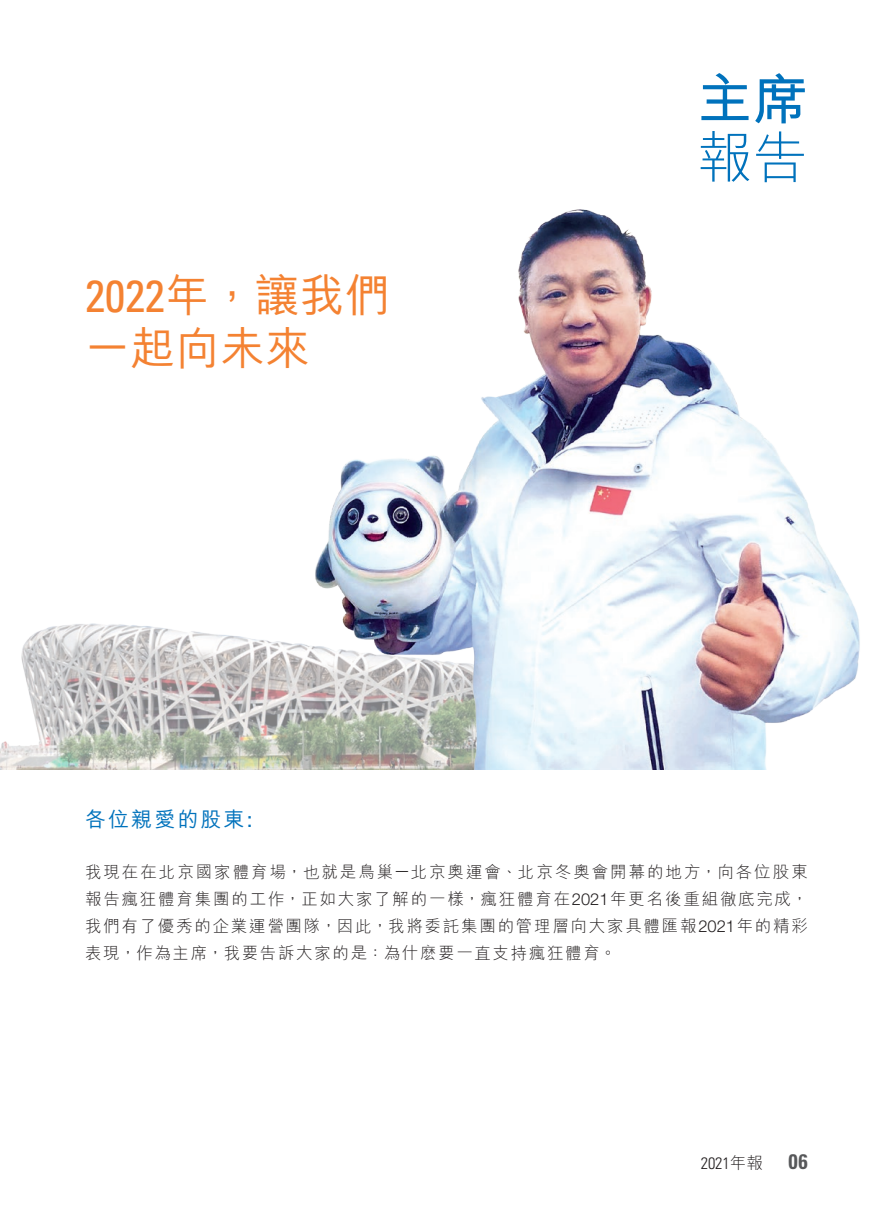
<style>
.page{position:relative;width:893px;height:1212px;background:#fff}
.page>*{position:absolute;margin:0;border:0;box-sizing:border-box;transform-origin:0 0}
.t1{font:700 55.5px "M Hei HK";color:#0072bc}
.t2{font:300 55.5px "M Hei HK";color:#0072bc}
.t3{font:500 45px/52.5px "M Hei HK";color:#f48232}
.t4{font:500 21px "M Hei HK";letter-spacing:.1em;color:#0072bc}
.t5{font:700 condensed 21px "Univers LT Std";color:#57585a}
.t6{font:300 16.5px/27px "M Hei HK";letter-spacing:.11em;color:#231f20}
.t7{font:300 condensed 16.5px "Univers LT Std";color:#231f20}
.t8{font:300 16.5px "Helvetica Neue LT Std";color:#231f20}
.s1{font-family:"Univers LT Std";font-weight:400;font-stretch:condensed}
.s2{font-family:"Helvetica Neue LT Std";font-weight:400}
.s3{font-family:"Helvetica Neue LT Std"}
.s4{font-family:"M Hei HK";font-stretch:normal}
</style>
<div class="page">
<img style="left:0;top:624px;width:289px;height:145px">
<img style="left:289px;top:209px;width:571px;height:560px">
<h2 class="t3" style="left:85px;top:266px;width:306px"><span class="s1">2022</span>年，讓我們一起向未來</h2>
<p class="t4" style="left:85px;top:804px;width:169px">各位親愛的股東<span class="s2">:</span></p>
<h1 class="t1" style="left:697px;top:59px;width:112px">主席</h1>
<h1 class="t2" style="left:697px;top:129px;width:112px">報告</h1>
<p class="t6" style="left:85px;top:858px;width:724px">我現在在北京國家體育場，也就是鳥巢<br>報告瘋狂體育集團的工作，正如大家了解的一樣，瘋狂體育在<span class="s3">2021</span>年更名後重組徹底完成，我們有了優秀的企業運營團隊，因此，我將委託集團的管理層向大家具體匯報<span class="s3">2021</span>年的精彩表現，作為主席，我要告訴大家的是：為什麽要一直支持瘋狂體育。</p>
<p class="t6" style="left:411px;top:858px;width:399px">北京奧運會、北京冬奧會開幕的地方，向各位股東</p>
<p class="t8" style="left:394px;top:860px;width:18px">—</p>
<p class="t7" style="left:701px;top:1153px;width:64px">2021<span class="s4">年報</span></p>
<p class="t5" style="left:788px;top:1148px;width:21px">06</p>
</div>
